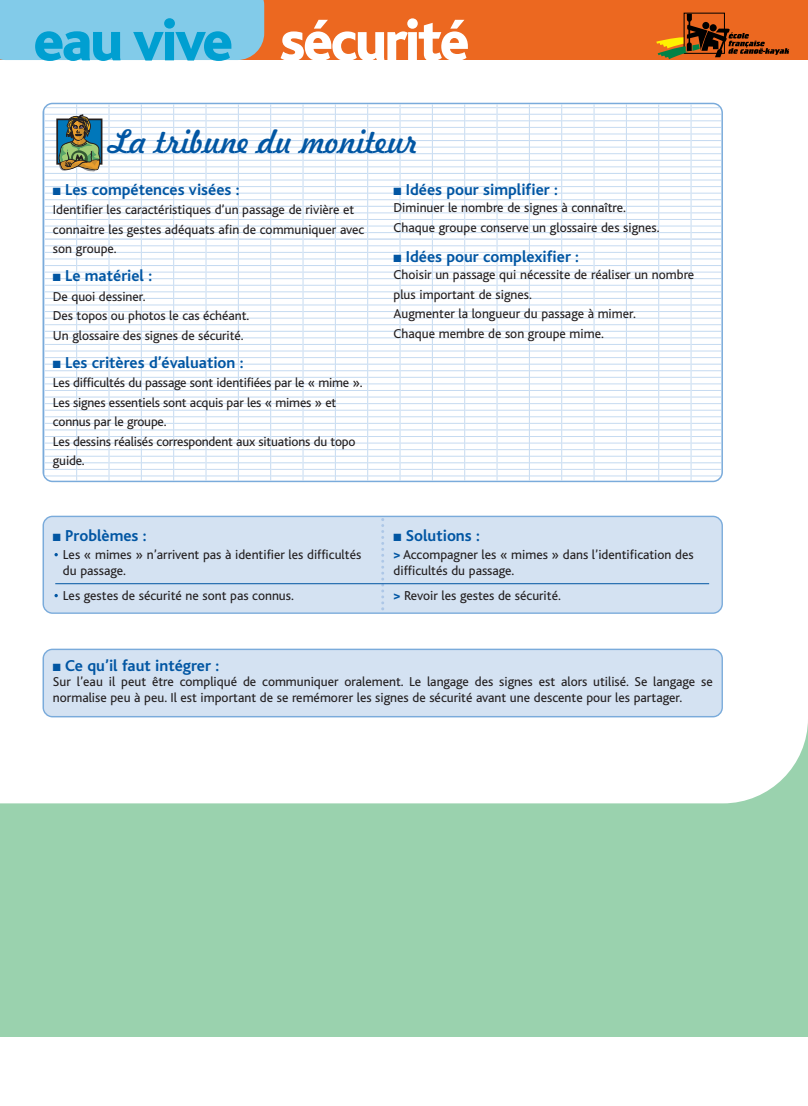
<style>
.page{position:relative;width:808px;height:1106px;background:#fff}
.page>*{position:absolute;margin:0;border:0;box-sizing:border-box;transform-origin:0 0}
.t1{font:800 60px "Bliss";letter-spacing:-.045em;color:#fff}
.t2{font:31.5px "Freehand 521 BT Regular C";color:#0156a3}
.t3{font:700 16.5px "Bliss";color:#0156a3}
.t4{font:13.5px/19.5px "Bliss";color:#231f20}
.s1{color:#009fd1}
.s2{font-weight:800;color:#0156a3}
</style>
<div class="page">
<div style="left:0;top:700px;width:808px;height:337px;background:#9ad2ae"></div>
<div style="left:0;top:580px;width:808px;height:223px;background:#fff"></div>
<div style="left:0;top:0;width:808px;height:60px;background:#ec6820"></div>
<div style="left:0;top:0;width:264px;height:60px;background:#82cbe9"></div>
<svg style="left:656px;top:14px;width:133px;height:45px"></svg>
<svg style="left:43px;top:103px;width:680px;height:379px"></svg>
<div style="left:43px;top:515px;width:680px;height:99px;background:#d4e2f2"></div>
<div style="left:43px;top:648px;width:680px;height:69px;background:#d4e2f2"></div>
<svg style="left:54px;top:594px;width:4px;height:3px"></svg>
<svg style="left:54px;top:553px;width:4px;height:3px"></svg>
<svg style="left:381px;top:518px;width:3px;height:92px"></svg>
<hr style="left:55px;top:583px;width:654px;height:1px;background:#0156a3">
<div style="left:56px;top:118px;width:46px;height:47px;border:2px solid #231f20"></div>
<svg style="left:59px;top:115px;width:42px;height:57px"></svg>
<h1 class="t1" style="left:33px;top:21px;width:438px"><span class="s1">eau vive</span> sécurité</h1>
<h2 class="t2" style="left:109px;top:129px;width:311px">La tribune du moniteur</h2>
<p class="t3" style="left:53px;top:184px;width:188px">■ Les compétences visées :</p>
<p class="t4" style="left:53px;top:202px;width:313px">Identifier les caractéristiques d’un passage de rivière et connaitre les gestes adéquats afin de communiquer avec son groupe.</p>
<p class="t3" style="left:53px;top:270px;width:101px">■ Le matériel :</p>
<p class="t4" style="left:53px;top:288px;width:198px">De quoi dessiner.<br>Des topos ou photos le cas échéant.<br>Un glossaire des signes de sécurité.</p>
<p class="t3" style="left:53px;top:357px;width:192px">■ Les critères d’évaluation :</p>
<p class="t4" style="left:53px;top:375px;width:311px">Les difficultés du passage sont identifiées par le « mime ».<br>Les signes essentiels sont acquis par les « mimes » et connus par le groupe.<br>Les dessins réalisés correspondent aux situations du topo guide.</p>
<p class="t3" style="left:394px;top:184px;width:166px">■ Idées pour simplifier :</p>
<p class="t4" style="left:394px;top:199px;width:268px">Diminuer le nombre de signes à connaître.<br>Chaque groupe conserve un glossaire des signes.</p>
<p class="t3" style="left:394px;top:251px;width:187px">■ Idées pour complexifier :</p>
<p class="t4" style="left:394px;top:266px;width:302px">Choisir un passage qui nécessite de réaliser un nombre plus important de signes.<br>Augmenter la longueur du passage à mimer.<br>Chaque membre de son groupe mime.</p>
<p class="t3" style="left:53px;top:530px;width:95px">■ Problèmes :</p>
<p class="t3" style="left:394px;top:530px;width:88px">■ Solutions :</p>
<p class="t4" style="left:63px;top:547px;width:300px;line-height:16.2px">Les « mimes » n’arrivent pas à identifier les difficultés du passage.</p>
<p class="t4" style="left:63px;top:587px;width:232px">Les gestes de sécurité ne sont pas connus.</p>
<p class="t4" style="left:394px;top:547px;width:302px;line-height:16.6px"><span class="s2">&gt;</span> Accompagner les « mimes » dans l’identification des difficultés du passage.</p>
<p class="t4" style="left:394px;top:587px;width:169px"><span class="s2">&gt;</span> Revoir les gestes de sécurité.</p>
<p class="t3" style="left:53px;top:660px;width:168px">■ Ce qu’il faut intégrer :</p>
<p class="t4" style="left:53px;top:675px;width:661px;line-height:16.2px">Sur l’eau il peut être compliqué de communiquer oralement. Le langage des signes est alors utilisé. Se langage se normalise peu à peu. Il est important de se remémorer les signes de sécurité avant une descente pour les partager.</p>
</div>
